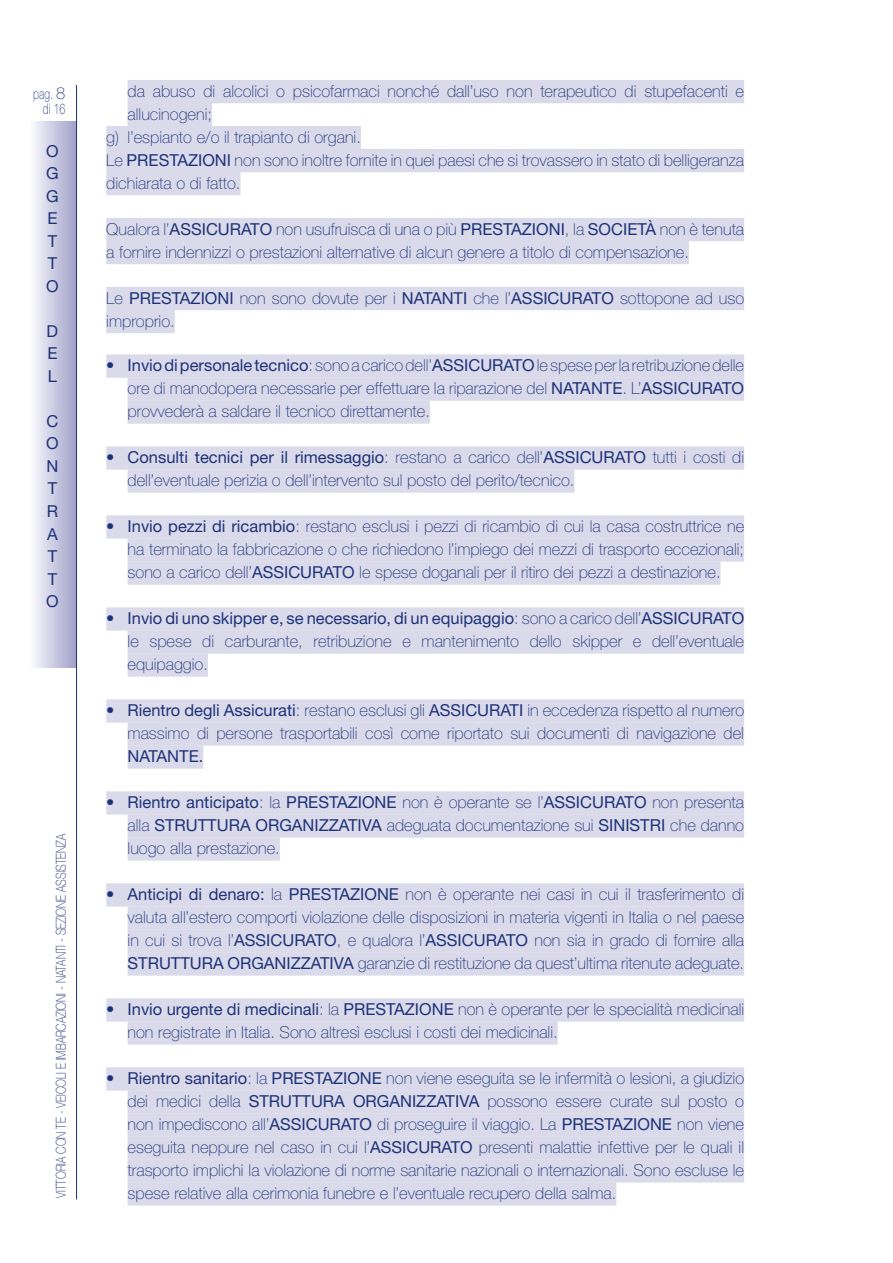
<style>
.page{position:relative;width:893px;height:1263px;background:#fff}
.page>*{position:absolute;margin:0;border:0;box-sizing:border-box;transform-origin:0 0}
.t1{font:100 16.5px/23px "Helvetica Neue LT Std";color:#1d3378;text-align:justify}
.t2{font:16.5px/22.5px "Helvetica Neue LT Std";color:#1d3378;text-align:justify}
.t3{font:100 14.7px/15px "Helvetica Neue LT Std";letter-spacing:.01em;color:#1d3378;text-align:right;scale:.71 1}
.t4{font:100 13.65px "Helvetica Neue LT Std";color:#1d3378;scale:.77 1}
.s1{font-size:16.5px}
.s2{font-weight:400}
</style>
<div class="page">
<div style="left:128px;top:80px;width:616px;height:23px;background:#dadaeb"></div>
<div style="left:128px;top:103px;width:84px;height:23px;background:#dadaeb"></div>
<div style="left:106px;top:126px;width:255px;height:23px;background:#dadaeb"></div>
<div style="left:106px;top:149px;width:638px;height:23px;background:#dadaeb"></div>
<div style="left:106px;top:172px;width:135px;height:23px;background:#dadaeb"></div>
<div style="left:106px;top:218px;width:638px;height:23px;background:#dadaeb"></div>
<div style="left:106px;top:241px;width:583px;height:23px;background:#dadaeb"></div>
<div style="left:106px;top:287px;width:638px;height:23px;background:#dadaeb"></div>
<div style="left:106px;top:310px;width:69px;height:23px;background:#dadaeb"></div>
<div style="left:106px;top:354px;width:638px;height:24px;background:#dadaeb"></div>
<div style="left:128px;top:377px;width:616px;height:24px;background:#dadaeb"></div>
<div style="left:128px;top:400px;width:302px;height:24px;background:#dadaeb"></div>
<div style="left:106px;top:446px;width:638px;height:24px;background:#dadaeb"></div>
<div style="left:128px;top:469px;width:446px;height:24px;background:#dadaeb"></div>
<div style="left:106px;top:515px;width:638px;height:24px;background:#dadaeb"></div>
<div style="left:128px;top:538px;width:616px;height:24px;background:#dadaeb"></div>
<div style="left:128px;top:561px;width:593px;height:24px;background:#dadaeb"></div>
<div style="left:106px;top:607px;width:638px;height:24px;background:#dadaeb"></div>
<div style="left:128px;top:630px;width:616px;height:24px;background:#dadaeb"></div>
<div style="left:128px;top:653px;width:80px;height:24px;background:#dadaeb"></div>
<div style="left:106px;top:699px;width:638px;height:24px;background:#dadaeb"></div>
<div style="left:128px;top:722px;width:616px;height:24px;background:#dadaeb"></div>
<div style="left:128px;top:745px;width:75px;height:24px;background:#dadaeb"></div>
<div style="left:106px;top:791px;width:638px;height:24px;background:#dadaeb"></div>
<div style="left:128px;top:814px;width:616px;height:24px;background:#dadaeb"></div>
<div style="left:128px;top:837px;width:152px;height:24px;background:#dadaeb"></div>
<div style="left:106px;top:883px;width:638px;height:24px;background:#dadaeb"></div>
<div style="left:128px;top:906px;width:616px;height:23px;background:#dadaeb"></div>
<div style="left:128px;top:929px;width:616px;height:23px;background:#dadaeb"></div>
<div style="left:128px;top:952px;width:616px;height:23px;background:#dadaeb"></div>
<div style="left:106px;top:998px;width:638px;height:23px;background:#dadaeb"></div>
<div style="left:128px;top:1021px;width:430px;height:23px;background:#dadaeb"></div>
<div style="left:106px;top:1067px;width:638px;height:23px;background:#dadaeb"></div>
<div style="left:128px;top:1090px;width:616px;height:23px;background:#dadaeb"></div>
<div style="left:128px;top:1113px;width:616px;height:23px;background:#dadaeb"></div>
<div style="left:128px;top:1136px;width:616px;height:23px;background:#dadaeb"></div>
<div style="left:128px;top:1159px;width:616px;height:23px;background:#dadaeb"></div>
<div style="left:128px;top:1182px;width:488px;height:23px;background:#dadaeb"></div>
<div style="left:28px;top:121px;width:49px;height:546px;background:linear-gradient(to right,#fff,#9e9fc8)"></div>
<hr style="left:76px;top:85px;width:1px;height:1114px;background:#1d3378">
<p class="t3" style="left:33px;top:86px;width:47px">pag. <span class="s1">8 </span>di 16</p>
<p class="t2" style="left:46px;top:140px;width:14px">O G G E T T O</p>
<p class="t2" style="left:47px;top:320px;width:13px">D E L</p>
<p class="t2" style="left:46px;top:410px;width:14px">C O N T R A T T O</p>
<p class="t4" style="left:53px;top:1198px;width:475px;rotate:-90deg">VITTORIA CON TE - VEICOLI E IMBARCAZIONI - NATANTI - SEZIONE ASSISTENZA</p>
<p class="t1" style="left:128px;top:79px;width:618px">da abuso di alcolici o psicofarmaci nonché dall’uso non terapeutico di stupefacenti e</p>
<p class="t1" style="left:128px;top:102px;width:86px">allucinogeni;</p>
<p class="t1" style="left:106px;top:125px;width:256px">g) l’espianto e/o il trapianto di organi.</p>
<p class="t1" style="left:106px;top:148px;width:639px">Le <span class="s2">PRESTAZIONI</span> non sono inoltre fornite in quei paesi che si trovassero in stato di belligeranza</p>
<p class="t1" style="left:106px;top:171px;width:136px">dichiarata o di fatto.</p>
<p class="t1" style="left:106px;top:217px;width:639px">Qualora l’<span class="s2">ASSICURATO</span> non usufruisca di una o più <span class="s2">PRESTAZIONI</span>, la <span class="s2">SOCIETÀ</span> non è tenuta a fornire indennizzi o prestazioni alternative di alcun genere a titolo di compensazione.</p>
<p class="t1" style="left:106px;top:286px;width:639px">Le <span class="s2">PRESTAZIONI</span> non sono dovute per i <span class="s2">NATANTI</span> che l’<span class="s2">ASSICURATO</span> sottopone ad uso improprio.</p>
<p class="t1" style="left:128px;top:354px;width:618px;text-indent:-21px">• <span class="s2">Invio di personale tecnico</span>: sono a carico dell’<span class="s2">ASSICURATO</span> le spese per la retribuzione delle ore di manodopera necessarie per effettuare la riparazione del <span class="s2">NATANTE</span>. L’<span class="s2">ASSICURATO </span>provvederà a saldare il tecnico direttamente.</p>
<p class="t1" style="left:128px;top:446px;width:618px;text-indent:-21px">• <span class="s2">Consulti tecnici per il rimessaggio</span>: restano a carico dell’<span class="s2">ASSICURATO</span> tutti i costi di dell’eventuale perizia o dell’intervento sul posto del perito/tecnico.</p>
<p class="t1" style="left:128px;top:515px;width:618px;text-indent:-21px">• <span class="s2">Invio pezzi di ricambio</span>: restano esclusi i pezzi di ricambio di cui la casa costruttrice ne ha terminato la fabbricazione o che richiedono l’impiego dei mezzi di trasporto eccezionali; sono a carico dell’<span class="s2">ASSICURATO</span> le spese doganali per il ritiro dei pezzi a destinazione.</p>
<p class="t1" style="left:128px;top:607px;width:618px;text-indent:-21px">• <span class="s2">Invio di uno skipper e, se necessario, di un equipaggio</span>: sono a carico dell’<span class="s2">ASSICURATO </span>le spese di carburante, retribuzione e mantenimento dello skipper e dell’eventuale equipaggio.</p>
<p class="t1" style="left:106px;top:699px;width:639px;text-align:right">• <span class="s2">Rientro degli Assicurati</span>: restano esclusi gli <span class="s2">ASSICURATI</span> in eccedenza rispetto al numero massimo di persone trasportabili così come riportato sui documenti di navigazione del</p>
<p class="t2" style="left:128px;top:745px;width:77px">NATANTE.</p>
<p class="t1" style="left:128px;top:791px;width:618px;text-indent:-21px">• <span class="s2">Rientro anticipato</span>: la <span class="s2">PRESTAZIONE</span> non è operante se l’<span class="s2">ASSICURATO</span> non presenta alla <span class="s2">STRUTTURA ORGANIZZATIVA</span> adeguata documentazione sui <span class="s2">SINISTRI</span> che danno luogo alla prestazione.</p>
<p class="t1" style="left:128px;top:883px;width:618px;text-indent:-21px">• <span class="s2">Anticipi di denaro:</span> la <span class="s2">PRESTAZIONE</span> non è operante nei casi in cui il trasferimento di valuta all’estero comporti violazione delle disposizioni in materia vigenti in Italia o nel paese in cui si trova l’<span class="s2">ASSICURATO</span>, e qualora l’<span class="s2">ASSICURATO</span> non sia in grado di fornire alla <span class="s2">STRUTTURA ORGANIZZATIVA</span> garanzie di restituzione da quest’ultima ritenute adeguate.</p>
<p class="t1" style="left:128px;top:998px;width:618px;text-indent:-21px">• <span class="s2">Invio urgente di medicinali</span>: la <span class="s2">PRESTAZIONE</span> non è operante per le specialità medicinali non registrate in Italia. Sono altresì esclusi i costi dei medicinali.</p>
<p class="t1" style="left:128px;top:1067px;width:618px;text-indent:-21px">• <span class="s2">Rientro sanitario</span>: la <span class="s2">PRESTAZIONE</span> non viene eseguita se le infermità o lesioni, a giudizio dei medici della <span class="s2">STRUTTURA ORGANIZZATIVA</span> possono essere curate sul posto o non impediscono all’<span class="s2">ASSICURATO</span> di proseguire il viaggio. La <span class="s2">PRESTAZIONE</span> non viene eseguita neppure nel caso in cui l’<span class="s2">ASSICURATO</span> presenti malattie infettive per le quali il trasporto implichi la violazione di norme sanitarie nazionali o internazionali. Sono escluse le spese relative alla cerimonia funebre e l’eventuale recupero della salma.</p>
</div>
